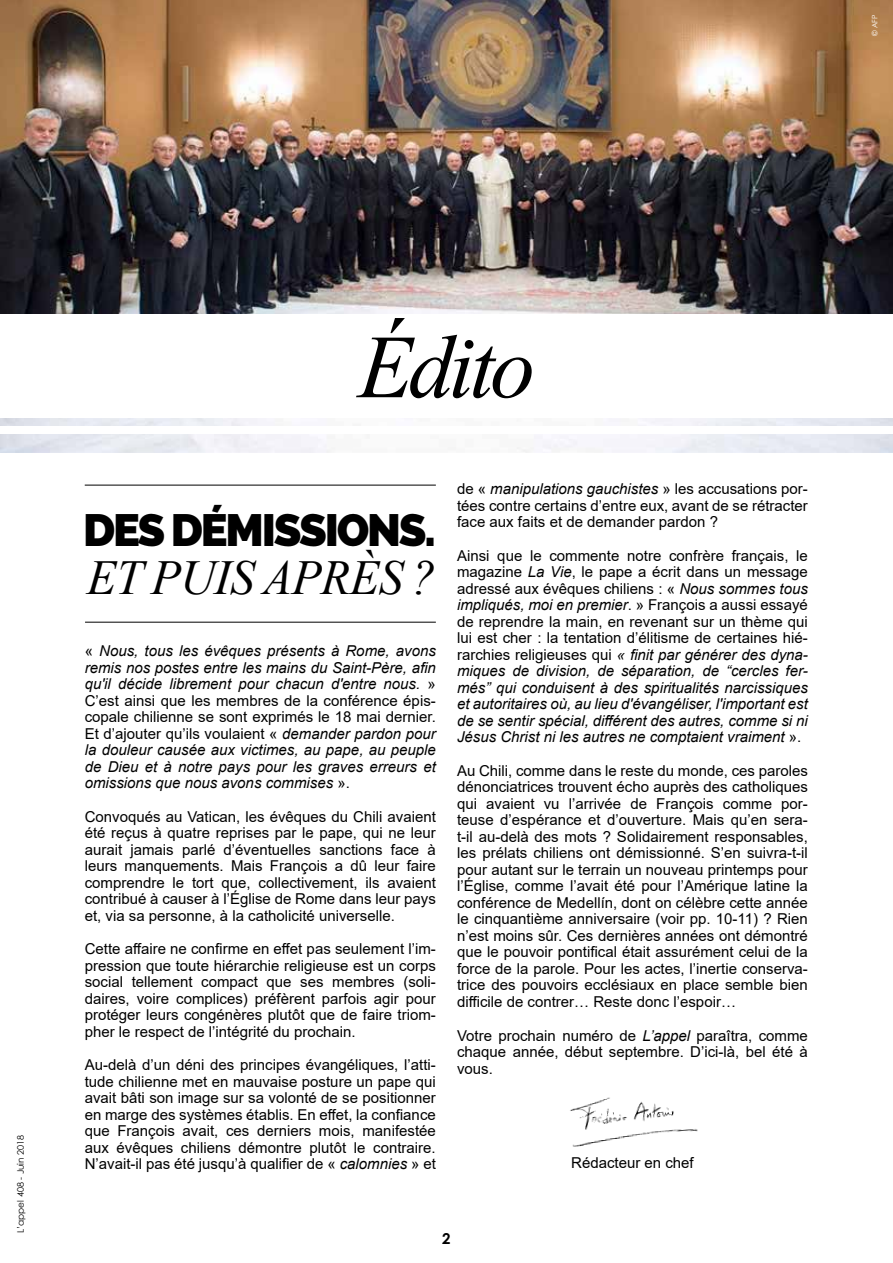
<style>
.page{position:relative;width:893px;height:1263px;background:#fff}
.page>*{position:absolute;margin:0;border:0;box-sizing:border-box;transform-origin:0 0}
.t1{font:italic 90px "Times New Roman";letter-spacing:-.05em;color:#000}
.t2{font:italic 48.75px "Times New Roman";letter-spacing:-.015em;color:#000}
.t3{font:800 45px "Raleway";letter-spacing:-.05em;color:#000}
.t4{font:15px/16.5px "Arial";color:#000;text-align:justify}
.t5{font:italic 15px/16.5px "Arial";color:#000;text-align:justify}
.t6{font:700 15px "Century Gothic";color:#000}
.t7{font:9px "Century Gothic";color:#000}
.t8{font:7.5px "Century Gothic";color:#fff}
.s1{font-style:normal}
.s2{font-style:italic}
</style>
<div class="page">
<img style="left:0;top:0;width:893px;height:452px">
<div style="left:0;top:426px;width:893px;height:7px;background:#fff"></div>
<div style="left:0;top:315px;width:893px;height:103px;background:#fff"></div>
<hr style="left:85px;top:622px;width:351px;height:1px;background:#000">
<hr style="left:85px;top:485px;width:351px;height:1px;background:#000">
<img style="left:570px;top:1097px;width:128px;height:50px">
<p class="t8" style="left:870px;top:36px;width:23px;rotate:-90deg">© AFP</p>
<p class="t7" style="left:15px;top:1233px;width:100px;rotate:-90deg">L’appel 408 - Juin 2018</p>
<h1 class="t1" style="left:358px;top:317px;width:179px">Édito</h1>
<h3 class="t3" style="left:83px;top:504px;width:354px">DES DÉMISSIONS.</h3>
<h2 class="t2" style="left:87px;top:551px;width:351px">ET PUIS APRÈS ?</h2>
<p class="t5" style="left:85px;top:643px;width:353px"><span class="s1">«</span> Nous, tous les évêques présents à Rome, avons remis nos postes entre les mains du Saint-Père, afin qu'il décide librement pour chacun d'entre nous. <span class="s1">» C’est ainsi que les membres de la conférence épis&shy;copale chilienne se sont exprimés le 18 mai dernier.<br>Et d’ajouter qu’ils voulaient «</span> demander pardon pour la douleur causée aux victimes, au pape, au peuple de Dieu et à notre pays pour les graves erreurs et omissions que nous avons commises <span class="s1">».</span></p>
<p class="t4" style="left:85px;top:808px;width:353px">Convoqués au Vatican, les évêques du Chili avaient été reçus à quatre reprises par le pape, qui ne leur aurait jamais parlé d’éventuelles sanctions face à leurs manquements. Mais François a dû leur faire comprendre le tort que, collectivement, ils avaient contribué à causer à l’Église de Rome dans leur pays et, via sa personne, à la catholicité universelle.</p>
<p class="t4" style="left:85px;top:941px;width:353px">Cette affaire ne confirme en effet pas seulement l’im&shy;pression que toute hiérarchie religieuse est un corps social tellement compact que ses membres (soli&shy;daires, voire complices) préfèrent parfois agir pour protéger leurs congénères plutôt que de faire triom&shy;pher le respect de l’intégrité du prochain.</p>
<p class="t4" style="left:85px;top:1057px;width:353px">Au-delà d’un déni des principes évangéliques, l’atti&shy;tude chilienne met en mauvaise posture un pape qui avait bâti son image sur sa volonté de se positionner en marge des systèmes établis. En effet, la confiance que François avait, ces derniers mois, manifestée aux évêques chiliens démontre plutôt le contraire.<br>N’avait-il pas été jusqu’à qualifier de « <span class="s2">calomnies</span> » et</p>
<p class="t4" style="left:457px;top:481px;width:352px">de « <span class="s2">manipulations gauchistes</span> » les accusations por&shy;tées contre certains d’entre eux, avant de se rétracter face aux faits et de demander pardon ?</p>
<p class="t5" style="left:457px;top:547px;width:352px"><span class="s1">Ainsi que le commente notre confrère français, le magazine</span> La Vie<span class="s1">, le pape a écrit dans un message adressé aux évêques chiliens : «</span> Nous sommes tous impliqués, moi en premier<span class="s1">. » François a aussi essayé de reprendre la main, en revenant sur un thème qui lui est cher : la tentation d’élitisme de certaines hié&shy;rarchies religieuses qui</span> « finit par générer des dyna&shy;miques de division, de séparation, de “cercles fer&shy;més” qui conduisent à des spiritualités narcissiques et autoritaires où, au lieu d'évangéliser, l'important est de se sentir spécial, différent des autres, comme si ni Jésus Christ ni les autres ne comptaient vraiment <span class="s1">».</span></p>
<p class="t4" style="left:457px;top:762px;width:352px">Au Chili, comme dans le reste du monde, ces paroles dénonciatrices trouvent écho auprès des catholiques qui avaient vu l’arrivée de François comme por&shy;teuse d’espérance et d’ouverture. Mais qu’en sera&shy;t-il au-delà des mots ? Solidairement responsables, les prélats chiliens ont démissionné. S’en suivra-t-il pour autant sur le terrain un nouveau printemps pour l’Église, comme l’avait été pour l’Amérique latine la conférence de Medellín, dont on célèbre cette année le cinquantième anniversaire (voir pp. 10-11) ? Rien n’est moins sûr. Ces dernières années ont démontré que le pouvoir pontifical était assurément celui de la force de la parole. Pour les actes, l’inertie conserva&shy;trice des pouvoirs ecclésiaux en place semble bien difficile de contrer… Reste donc l’espoir…</p>
<p class="t4" style="left:457px;top:1027px;width:352px">Votre prochain numéro de <span class="s2">L’appel</span> paraîtra, comme chaque année, début septembre. D’ici-là, bel été à vous.</p>
<p class="t4" style="left:571px;top:1154px;width:124px">Rédacteur en chef</p>
<p class="t6" style="left:442px;top:1229px;width:10px">2</p>
</div>
